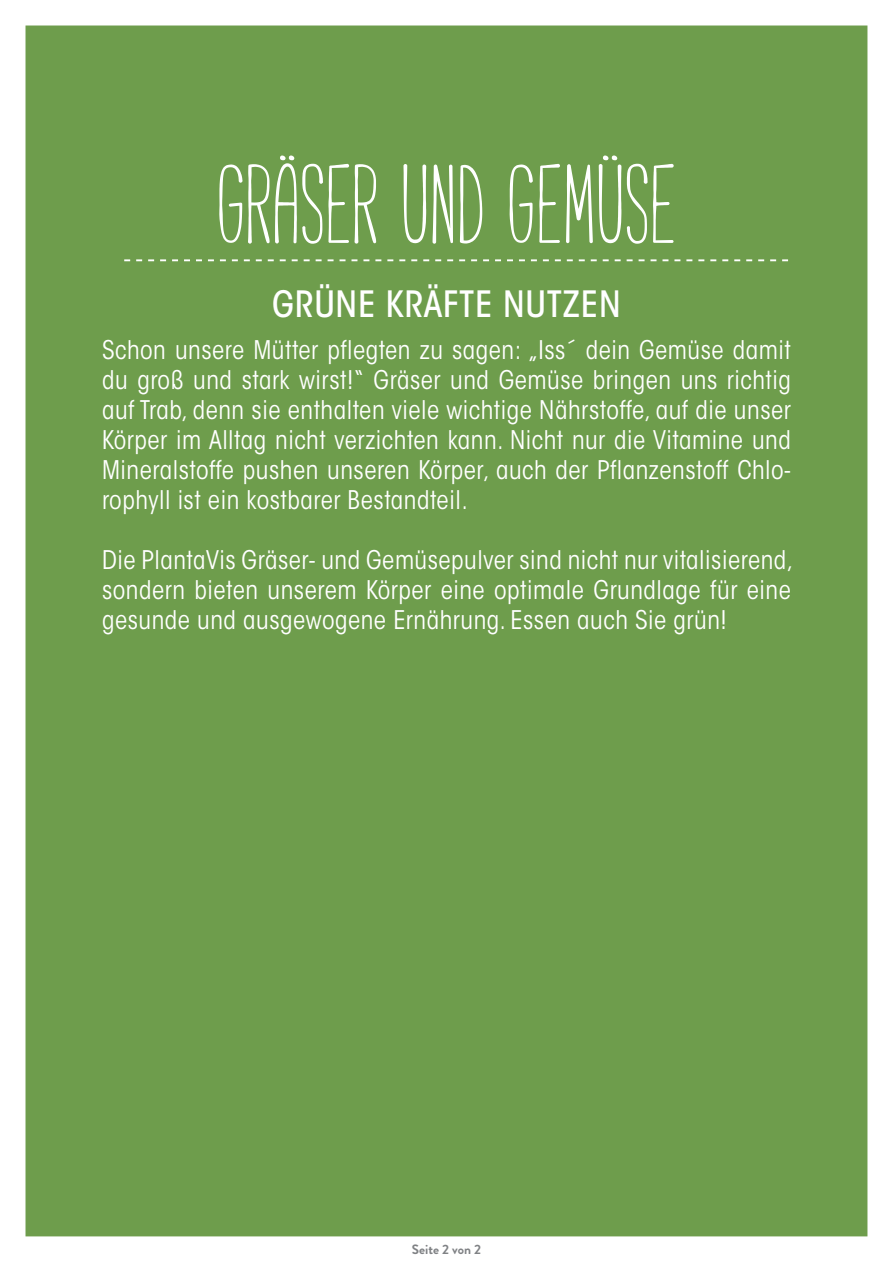
<style>
.page{position:relative;width:893px;height:1263px;background:#fff}
.page>*{position:absolute;margin:0;border:0;box-sizing:border-box;transform-origin:0 0}
.t1{font:109.5px "Cabana";letter-spacing:.02em;color:#fff}
.t2{font:500 condensed 36px "ITC Avant Garde Std";letter-spacing:.02em;color:#fff}
.t3{font:condensed 25.5px/30px "ITC Avant Garde Std";letter-spacing:.02em;color:#fff;text-align:justify}
.t4{font:700 13.5px "Brandon Grotesque";color:#808285}
</style>
<div class="page">
<div style="left:26px;top:26px;width:841px;height:1210px;background:#6e9d4c"></div>
<svg style="left:124px;top:259px;width:664px;height:2px"></svg>
<h1 class="t1" style="left:218px;top:152px;width:459px">GRÄSER UND GEMÜSE</h1>
<h2 class="t2" style="left:272px;top:281px;width:350px">GRÜNE KRÄFTE NUTZEN</h2>
<p class="t3" style="left:102px;top:335px;width:690px">Schon unsere Mütter pflegten zu sagen: „Iss´ dein Gemüse damit du groß und stark wirst!“ Gräser und Gemüse bringen uns richtig auf Trab, denn sie enthalten viele wichtige Nährstoffe, auf die unser Körper im Alltag nicht verzichten kann. Nicht nur die Vitamine und Mineralstoffe pushen unseren Körper, auch der Pflanzenstoff Chlo&shy;rophyll ist ein kostbarer Bestandteil.</p>
<p class="t3" style="left:102px;top:545px;width:693px">Die PlantaVis Gräser- und Gemüsepulver sind nicht nur vitalisierend, sondern bieten unserem Körper eine optimale Grundlage für eine gesunde und ausgewogene Ernährung. Essen auch Sie grün!</p>
<p class="t4" style="left:412px;top:1240px;width:71px">Seite 2 von 2</p>
</div>
